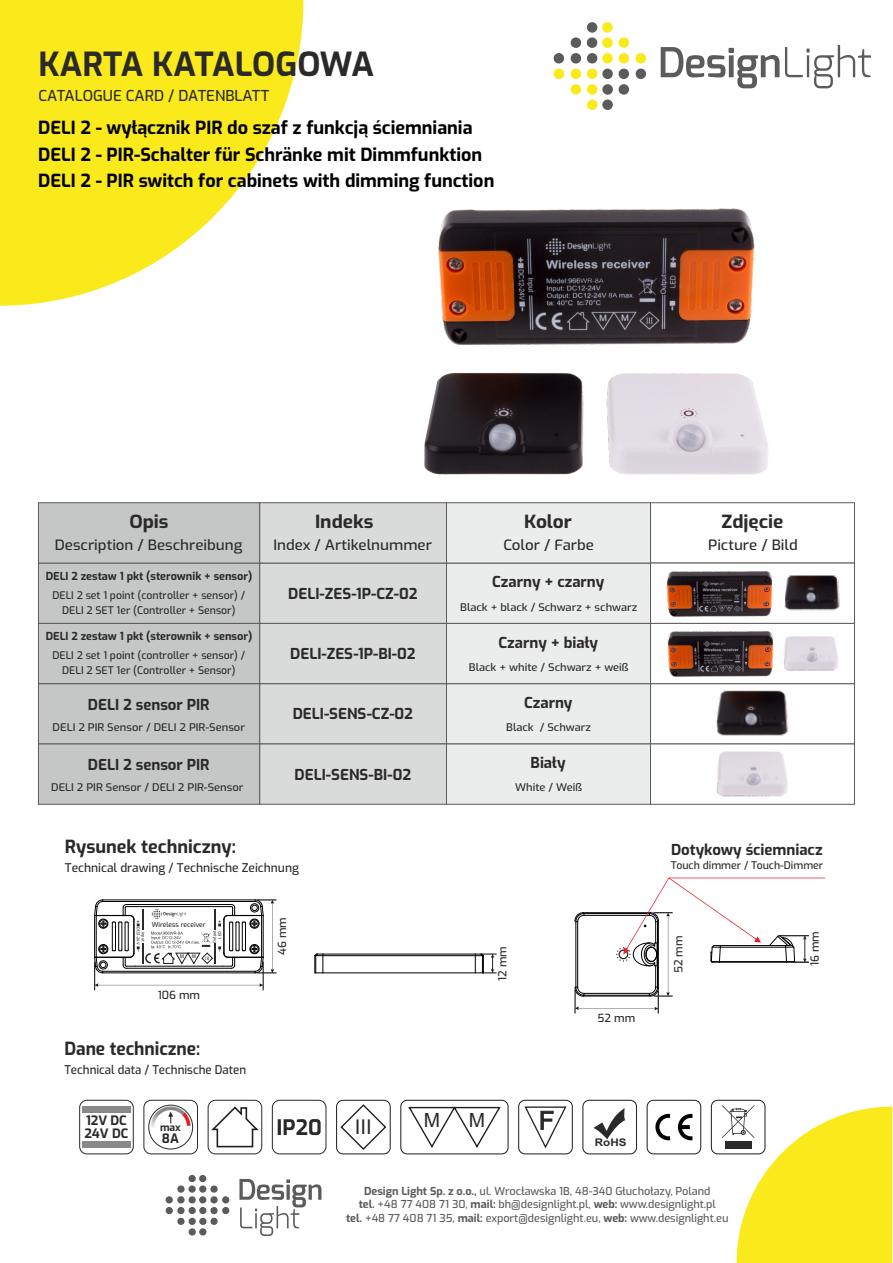
<style>
.page{position:relative;width:893px;height:1263px;background:#fff}
.page>*{position:absolute;margin:0;border:0;box-sizing:border-box;transform-origin:0 0}
.t1{font:700 33px "Exo";color:#2b2a29}
.t2{font:20.4px "Arial";color:#2b2a29}
.t3{font:19.65px "Arial";color:#2b2a29}
.t4{font:700 18px "Exo";color:#000}
.t5{font:700 18px "Exo";color:#2b2a29;scale:1.06 1}
.t6{font:700 18px "Exo";color:#2b2a29}
.t7{font:700 18px "Exo";color:#2b2a29;scale:.96 1}
.t8{font:700 15px "Exo";color:#2b2a29}
.t9{font:500 15px "Exo";color:#2b2a29}
.t10{font:500 14.25px "Exo";color:#2b2a29;scale:1.06 1}
.t11{font:700 12.9px/12.8px "Exo";color:#2b2a29}
.t12{font:500 12px "Exo";color:#2b2a29}
.t13{font:500 12px "Exo";color:#2b2a29;scale:.96 1}
.t14{font:500 11.1px "Exo";color:#2b2a29}
.t15{font:500 10.95px/13.8px "Exo";color:#5b5b5b;text-align:center}
.t16{font:700 10.95px "Exo";color:#2b2a29}
.t17{font:500 10.5px/14.7px "Exo";color:#2b2a29;text-align:center}
.t18{font:500 10.5px "Exo";color:#2b2a29;scale:1.06 1}
.t19{font:700 10.5px "Arial";color:#2b2a29;scale:1.1 1}
.t20{font:700 10.35px "Exo";color:#2b2a29}
.t21{font:500 6.75px "Exo";color:#2b2a29}
.t22{font:500 5.55px "Exo";color:#2b2a29}
.t23{font:500 5.55px "Exo";color:#2b2a29;scale:1.49 1}
.t24{font:500 5.25px "Exo";color:#2b2a29}
.t25{font:500 3.9px/5.1px "Exo";color:#2b2a29;text-align:center}
.s1{font-weight:700}
</style>
<div class="page">
<svg style="left:0;top:0;width:303px;height:306px;fill:#faea1c"></svg>
<svg style="left:554px;top:53px;width:10px;height:26px"></svg>
<svg style="left:571px;top:22px;width:75px;height:88px"></svg>
<svg style="left:661px;top:45px;width:210px;height:43px"></svg>
<hr style="left:323px;top:972px;width:152px;height:1px;background:#000">
<hr style="left:323px;top:955px;width:152px;height:1px;background:#000">
<hr style="left:323px;top:954px;width:152px;height:1px;background:#000">
<svg style="left:314px;top:953px;width:10px;height:20px"></svg>
<svg style="left:475px;top:953px;width:22px;height:20px"></svg>
<svg style="left:38px;top:502px;width:817px;height:302px"></svg>
<svg style="left:94px;top:899px;width:182px;height:91px"></svg>
<div style="left:208px;top:1100px;width:54px;height:54px;background:#fefefe;border:1px solid #2b2a29;border-radius:7px"></div>
<svg style="left:209px;top:1105px;width:50px;height:43px"></svg>
<div style="left:400px;top:1100px;width:108px;height:54px;border:1px solid #1f1b20;border-radius:6px"></div>
<svg style="left:408px;top:1106px;width:93px;height:42px"></svg>
<div style="left:336px;top:1100px;width:55px;height:54px;border:1px solid #1f1b20;border-radius:6px"></div>
<svg style="left:340px;top:1104px;width:47px;height:46px"></svg>
<div style="left:272px;top:1100px;width:54px;height:54px;background:#fefefe;border:1px solid #2b2a29;border-radius:7px"></div>
<svg style="left:278px;top:1119px;width:43px;height:16px"></svg>
<div style="left:144px;top:1100px;width:54px;height:54px;background:#fefefe;border:1px solid #2b2a29;border-radius:7px"></div>
<div style="left:148px;top:1105px;width:45px;height:44px;background:#fefefe;border:1px solid #2b2a29;border-radius:50%"></div>
<svg style="left:151px;top:1106px;width:41px;height:24px"></svg>
<div style="left:79px;top:1100px;width:55px;height:54px;background:#fefefe;border:1px solid #2b2a29;border-radius:7px"></div>
<div style="left:82px;top:1107px;width:49px;height:6px;background:#898989"></div>
<div style="left:82px;top:1141px;width:49px;height:6px;background:#898989"></div>
<svg style="left:593px;top:1108px;width:32px;height:31px"></svg>
<div style="left:582px;top:1100px;width:55px;height:54px;border:1px solid #1f1b20;border-radius:6px"></div>
<svg style="left:677px;top:1113px;width:15px;height:27px"></svg>
<svg style="left:655px;top:1114px;width:15px;height:26px"></svg>
<div style="left:647px;top:1100px;width:54px;height:54px;border:1px solid #1f1b20;border-radius:6px"></div>
<svg style="left:722px;top:1105px;width:170px;height:158px"></svg>
<div style="left:711px;top:1100px;width:54px;height:54px;border:1px solid #1f1b20;border-radius:6px"></div>
<div style="left:518px;top:1100px;width:55px;height:54px;border:1px solid #1f1b20;border-radius:6px"></div>
<svg style="left:524px;top:1106px;width:43px;height:43px"></svg>
<img style="left:424px;top:372px;width:344px;height:103px">
<img style="left:438px;top:208px;width:317px;height:137px">
<img style="left:665px;top:569px;width:107px;height:48px">
<img style="left:785px;top:575px;width:55px;height:36px">
<img style="left:716px;top:691px;width:72px;height:46px">
<img style="left:716px;top:751px;width:72px;height:46px">
<img style="left:666px;top:629px;width:107px;height:49px">
<img style="left:784px;top:636px;width:55px;height:35px">
<svg style="left:166px;top:1175px;width:64px;height:61px"></svg>
<svg style="left:239px;top:1179px;width:82px;height:57px"></svg>
<svg style="left:574px;top:878px;width:251px;height:135px"></svg>
<h1 class="t1" style="left:39px;top:43px;width:337px">KARTA KATALOGOWA</h1>
<h3 class="t9" style="left:39px;top:86px;width:232px">CATALOGUE CARD / DATENBLATT</h3>
<h3 class="t4" style="left:38px;top:116px;width:436px">DELI 2 - wyłącznik PIR do szaf z funkcją ściemniania</h3>
<h3 class="t4" style="left:38px;top:169px;width:458px">DELI 2 - PIR switch for cabinets with dimming function</h3>
<h3 class="t4" style="left:38px;top:143px;width:445px">DELI 2 - PIR-Schalter für Schränke mit Dimmfunktion</h3>
<h3 class="t5" style="left:129px;top:510px;width:39px">Opis</h3>
<h3 class="t10" style="left:55px;top:536px;width:178px">Description / Beschreibung</h3>
<p class="t16" style="left:46px;top:569px;width:208px">DELI 2 zestaw 1 pkt (sterownik + sensor)</p>
<p class="t17" style="left:52px;top:588px;width:194px">DELI 2 set 1 point (controller + sensor) /<br>DELI 2 SET 1er (Controller + Sensor)</p>
<p class="t16" style="left:46px;top:629px;width:208px">DELI 2 zestaw 1 pkt (sterownik + sensor)</p>
<p class="t17" style="left:52px;top:649px;width:194px">DELI 2 set 1 point (controller + sensor) /<br>DELI 2 SET 1er (Controller + Sensor)</p>
<h3 class="t5" style="left:315px;top:510px;width:57px">Indeks</h3>
<h3 class="t10" style="left:273px;top:536px;width:151px">Index / Artikelnummer</h3>
<h3 class="t8" style="left:288px;top:584px;width:131px">DELI-ZES-1P-CZ-02</h3>
<h3 class="t8" style="left:290px;top:644px;width:127px">DELI-ZES-1P-BI-02</h3>
<h3 class="t5" style="left:524px;top:510px;width:47px">Kolor</h3>
<h3 class="t10" style="left:503px;top:536px;width:87px">Color / Farbe</h3>
<h3 class="t8" style="left:492px;top:572px;width:114px">Czarny + czarny</h3>
<p class="t18" style="left:460px;top:601px;width:169px">Black + black / Schwarz + schwarz</p>
<h3 class="t8" style="left:498px;top:633px;width:101px">Czarny + biały</h3>
<p class="t18" style="left:469px;top:660px;width:152px">Black + white / Schwarz + weiß</p>
<h3 class="t8" style="left:88px;top:695px;width:123px">DELI 2 sensor PIR</h3>
<h3 class="t8" style="left:524px;top:693px;width:50px">Czarny</h3>
<h3 class="t8" style="left:293px;top:704px;width:122px">DELI-SENS-CZ-02</h3>
<p class="t18" style="left:53px;top:720px;width:183px">DELI 2 PIR Sensor / DELI 2 PIR-Sensor</p>
<p class="t18" style="left:506px;top:720px;width:81px">Black / Schwarz</p>
<h3 class="t8" style="left:88px;top:755px;width:123px">DELI 2 sensor PIR</h3>
<h3 class="t8" style="left:531px;top:753px;width:36px">Biały</h3>
<h3 class="t8" style="left:295px;top:765px;width:118px">DELI-SENS-BI-02</h3>
<p class="t18" style="left:51px;top:781px;width:183px">DELI 2 PIR Sensor / DELI 2 PIR-Sensor</p>
<p class="t18" style="left:515px;top:781px;width:65px">White / Weiß</p>
<h3 class="t6" style="left:65px;top:835px;width:173px">Rysunek techniczny:</h3>
<p class="t12" style="left:65px;top:860px;width:236px">Technical drawing / Technische Zeichnung</p>
<p class="t22" style="left:142px;top:920px;width:5px;rotate:90deg">+</p>
<p class="t23" style="left:142px;top:949px;width:3px;rotate:90deg">-</p>
<p class="t22" style="left:223px;top:920px;width:5px;rotate:90deg">+</p>
<p class="t23" style="left:224px;top:949px;width:3px;rotate:90deg">-</p>
<p class="t21" style="left:152px;top:920px;width:55px">Wireless receiver</p>
<p class="t25" style="left:146px;top:927px;width:19px;rotate:90deg">Input<br>DC12-24V</p>
<p class="t25" style="left:212px;top:938px;width:10px;text-align:left;text-indent:-4px;rotate:-90deg">Output<br>LED</p>
<p class="t24" style="left:180px;top:953px;width:6px">M</p>
<p class="t24" style="left:192px;top:953px;width:6px">M</p>
<p class="t14" style="left:158px;top:987px;width:44px">106 mm</p>
<p class="t14" style="left:275px;top:955px;width:39px;rotate:-90deg">46 mm</p>
<p class="t14" style="left:495px;top:981px;width:36px;rotate:-90deg">12 mm</p>
<h3 class="t7" style="left:64px;top:1037px;width:143px">Dane techniczne:</h3>
<p class="t13" style="left:64px;top:1062px;width:191px">Technical data / Technische Daten</p>
<p class="t11" style="left:84px;top:1115px;width:46px">12V DC<br>24V DC</p>
<p class="t20" style="left:160px;top:1121px;width:22px">max</p>
<h2 class="t2" style="left:355px;top:1119px;width:19px">III</h2>
<h3 class="t3" style="left:424px;top:1113px;width:18px">M</h3>
<h3 class="t3" style="left:469px;top:1113px;width:18px">M</h3>
<p class="t11" style="left:162px;top:1133px;width:18px">8A</p>
<p class="t14" style="left:598px;top:1011px;width:39px">52 mm</p>
<p class="t19" style="left:595px;top:1138px;width:30px">RoHS</p>
<h3 class="t5" style="left:721px;top:510px;width:60px">Zdjęcie</h3>
<h3 class="t10" style="left:708px;top:536px;width:86px">Picture / Bild</h3>
<h3 class="t8" style="left:671px;top:840px;width:153px">Dotykowy ściemniacz</h3>
<p class="t17" style="left:671px;top:858px;width:154px">Touch dimmer / Touch-Dimmer</p>
<p class="t14" style="left:671px;top:973px;width:39px;rotate:-90deg">52 mm</p>
<p class="t14" style="left:808px;top:966px;width:37px;rotate:-90deg">16 mm</p>
<p class="t15" style="left:346px;top:1184px;width:384px"><span class="s1">Design Light Sp. z o.o.,</span> ul. Wrocławska 1B, 48-340 Głuchołazy, Poland<br><span class="s1">tel.</span> +48 77 408 71 30, <span class="s1">mail:</span> bh@designlight.pl, <span class="s1">web:</span> www.designlight.pl<br><span class="s1">tel.</span> +48 77 408 71 35, <span class="s1">mail:</span> export@designlight.eu, <span class="s1">web:</span> www.designlight.eu</p>
</div>
